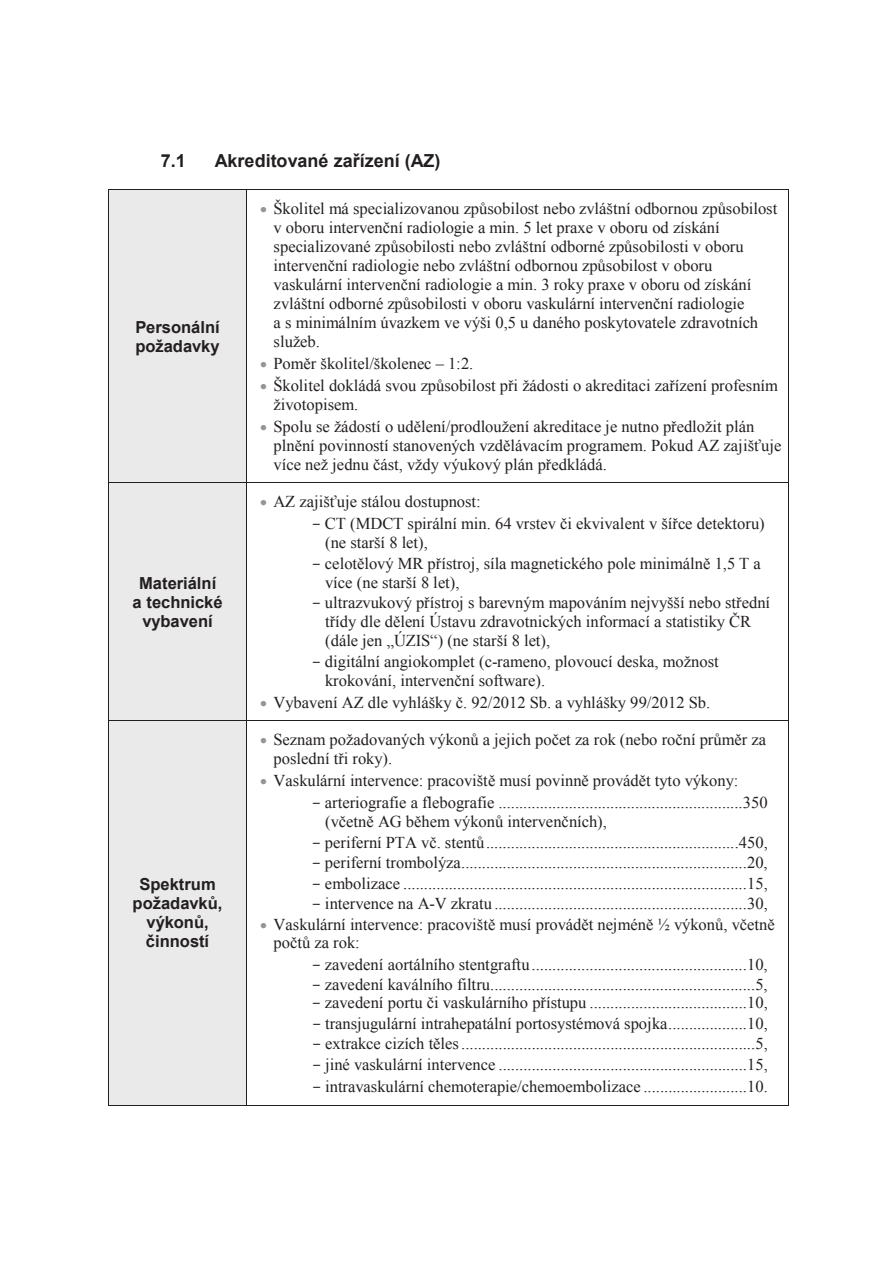
<style>
.page{position:relative;width:893px;height:1263px;background:#fff}
.page>*{position:absolute;margin:0;border:0;box-sizing:border-box;transform-origin:0 0}
.t1{font:700 18px "Arial";color:#231f20}
.t2{font:16.5px/18.9px "Times New Roman";color:#231f20}
.t3{font:700 16.5px/18.9px "Arial";color:#231f20;text-align:center}
.s1{color:#939598}
.s2{font-family:"Courier New"}
</style>
<div class="page">
<div style="left:109px;top:190px;width:137px;height:293px;background:#eaeaea"></div>
<hr style="left:109px;top:190px;width:137px;height:1px;background:#231f20">
<hr style="left:247px;top:190px;width:542px;height:1px;background:#231f20">
<hr style="left:108px;top:190px;width:1px;height:293px;background:#231f20">
<hr style="left:246px;top:190px;width:1px;height:293px;background:#231f20">
<hr style="left:789px;top:190px;width:1px;height:293px;background:#231f20">
<div style="left:109px;top:483px;width:137px;height:238px;background:#eaeaea"></div>
<hr style="left:109px;top:483px;width:137px;height:1px;background:#231f20">
<hr style="left:247px;top:483px;width:542px;height:1px;background:#231f20">
<hr style="left:108px;top:483px;width:1px;height:238px;background:#231f20">
<hr style="left:246px;top:483px;width:1px;height:238px;background:#231f20">
<hr style="left:789px;top:483px;width:1px;height:238px;background:#231f20">
<div style="left:109px;top:721px;width:137px;height:384px;background:#eaeaea"></div>
<hr style="left:109px;top:721px;width:137px;height:1px;background:#231f20">
<hr style="left:247px;top:721px;width:542px;height:1px;background:#231f20">
<hr style="left:108px;top:721px;width:1px;height:384px;background:#231f20">
<hr style="left:109px;top:1105px;width:137px;height:1px;background:#231f20">
<hr style="left:246px;top:721px;width:1px;height:384px;background:#231f20">
<hr style="left:247px;top:1105px;width:542px;height:1px;background:#231f20">
<hr style="left:789px;top:721px;width:1px;height:384px;background:#231f20">
<p class="t1" style="left:161px;top:148px;width:27px">7.1</p>
<p class="t1" style="left:215px;top:148px;width:227px">Akreditované zařízení (AZ)</p>
<p class="t3" style="left:135px;top:318px;width:86px;text-align:left">Personální požadavky</p>
<p class="t3" style="left:133px;top:574px;width:92px">Materiální a technické vybavení</p>
<p class="t3" style="left:133px;top:875px;width:91px">Spektrum požadavků, výkonů, činností</p>
<p class="t2" style="left:274px;top:199px;width:505px;text-indent:-14px"><span class="s1">•</span> Školitel má specializovanou způsobilost nebo zvláštní odbornou způsobilost v oboru intervenční radiologie a min. 5 let praxe v oboru od získání specializované způsobilosti nebo zvláštní odborné způsobilosti v oboru intervenční radiologie nebo zvláštní odbornou způsobilost v oboru vaskulární intervenční radiologie a min. 3 roky praxe v oboru od získání zvláštní odborné způsobilosti v oboru vaskulární intervenční radiologie<br>a s minimálním úvazkem ve výši 0,5 u daného poskytovatele zdravotních služeb.</p>
<p class="t2" style="left:260px;top:353px;width:215px"><span class="s1">•</span> Poměr školitel/školenec – 1:2.</p>
<p class="t2" style="left:274px;top:375px;width:506px;text-indent:-13px"><span class="s1">•</span> Školitel dokládá svou způsobilost při žádosti o akreditaci zařízení profesním životopisem.</p>
<p class="t2" style="left:274px;top:416px;width:509px;text-indent:-13px"><span class="s1">•</span> Spolu se žádostí o udělení/prodloužení akreditace je nutno předložit plán plnění povinností stanovených vzdělávacím programem. Pokud AZ zajišťuje více než jednu část, vždy výukový plán předkládá.</p>
<p class="t2" style="left:260px;top:492px;width:222px"><span class="s1">•</span> AZ zajišťuje stálou dostupnost:</p>
<p class="t2" style="left:325px;top:514px;width:441px;text-indent:-14px"><span class="s2">-</span> CT (MDCT spirální min. 64 vrstev či ekvivalent v šířce detektoru) (ne starší 8 let),</p>
<p class="t2" style="left:325px;top:553px;width:437px;text-indent:-14px"><span class="s2">-</span> celotělový MR přístroj, síla magnetického pole minimálně 1,5 T a více (ne starší 8 let),</p>
<p class="t2" style="left:325px;top:593px;width:447px;text-indent:-14px"><span class="s2">-</span> ultrazvukový přístroj s barevným mapováním nejvyšší nebo střední třídy dle dělení Ústavu zdravotnických informací a statistiky ČR (dále jen „ÚZIS“) (ne starší 8 let),</p>
<p class="t2" style="left:325px;top:651px;width:395px;text-indent:-14px"><span class="s2">-</span> digitální angiokomplet (c-rameno, plovoucí deska, možnost krokování, intervenční software).</p>
<p class="t2" style="left:260px;top:692px;width:452px"><span class="s1">•</span> Vybavení AZ dle vyhlášky č. 92/2012 Sb. a vyhlášky 99/2012 Sb.</p>
<p class="t2" style="left:274px;top:730px;width:494px;text-indent:-14px"><span class="s1">•</span> Seznam požadovaných výkonů a jejich počet za rok (nebo roční průměr za poslední tři roky).</p>
<p class="t2" style="left:260px;top:771px;width:480px"><span class="s1">•</span> Vaskulární intervence: pracoviště musí povinně provádět tyto výkony:</p>
<p class="t2" style="left:325px;top:793px;width:444px;text-indent:-14px"><span class="s2">-</span> arteriografie a flebografie ...........................................................350 (včetně AG během výkonů intervenčních),</p>
<p class="t2" style="left:312px;top:832px;width:458px"><span class="s2">-</span> periferní PTA vč. stentů.............................................................450,</p>
<p class="t2" style="left:312px;top:853px;width:458px"><span class="s2">-</span> periferní trombolýza.....................................................................20,</p>
<p class="t2" style="left:312px;top:873px;width:458px"><span class="s2">-</span> embolizace ...................................................................................15,</p>
<p class="t2" style="left:312px;top:893px;width:458px"><span class="s2">-</span> intervence na A-V zkratu .............................................................30,</p>
<p class="t2" style="left:274px;top:914px;width:503px;text-indent:-14px"><span class="s1">•</span> Vaskulární intervence: pracoviště musí provádět nejméně ½ výkonů, včetně počtů za rok:</p>
<p class="t2" style="left:312px;top:955px;width:458px"><span class="s2">-</span> zavedení aortálního stentgraftu....................................................10,</p>
<p class="t2" style="left:312px;top:974px;width:458px"><span class="s2">-</span> zavedení kaválního filtru................................................................5,</p>
<p class="t2" style="left:312px;top:993px;width:458px"><span class="s2">-</span> zavedení portu či vaskulárního přístupu ......................................10,</p>
<p class="t2" style="left:312px;top:1013px;width:458px"><span class="s2">-</span> transjugulární intrahepatální portosystémová spojka...................10,</p>
<p class="t2" style="left:312px;top:1034px;width:458px"><span class="s2">-</span> extrakce cizích těles.......................................................................5,</p>
<p class="t2" style="left:312px;top:1054px;width:458px"><span class="s2">-</span> jiné vaskulární intervence ............................................................15,</p>
<p class="t2" style="left:312px;top:1076px;width:458px"><span class="s2">-</span> intravaskulární chemoterapie/chemoembolizace .........................10.</p>
</div>
